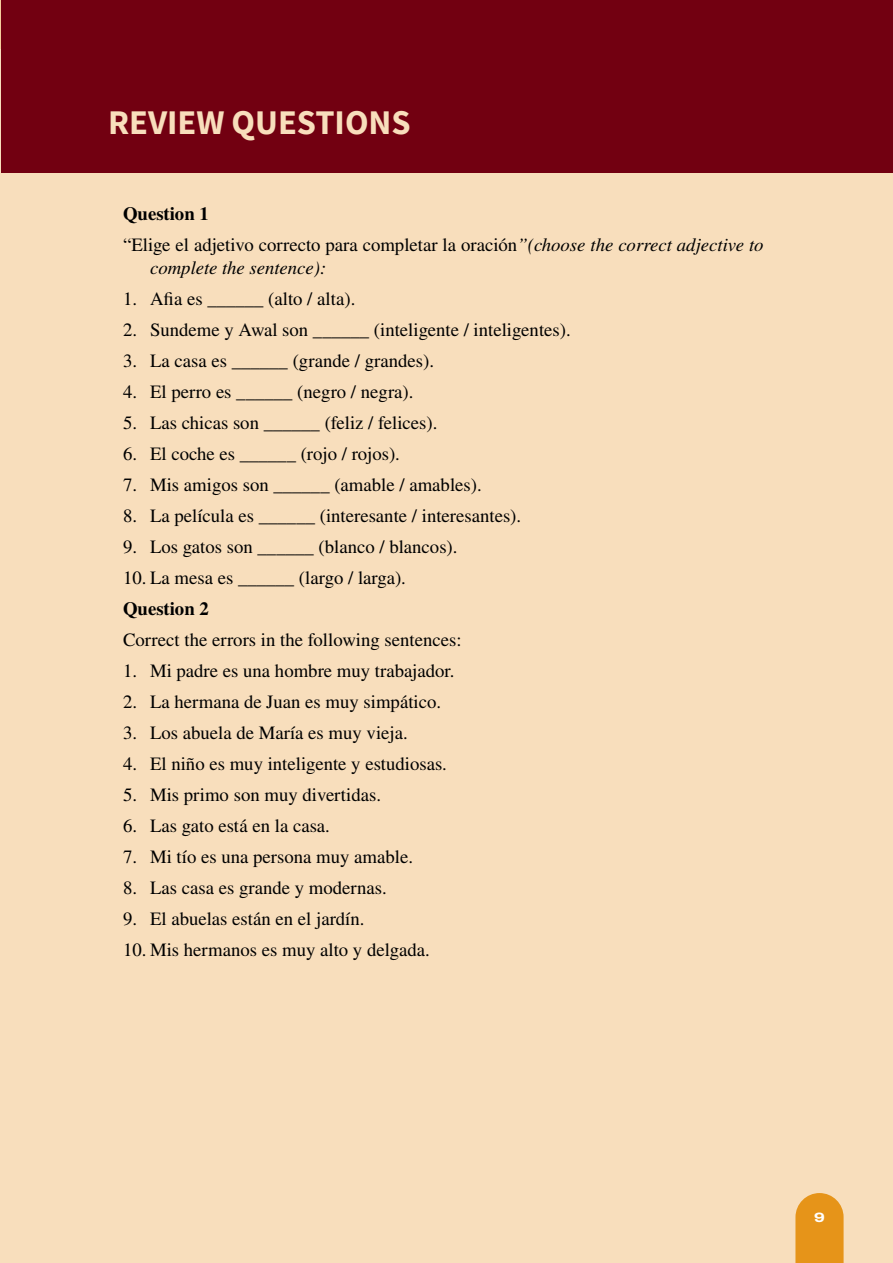
<style>
.page{position:relative;width:893px;height:1263px;background:#f8debc}
.page>*{position:absolute;margin:0;border:0;box-sizing:border-box;transform-origin:0 0}
.t1{font:700 34.5px "Source Sans Pro";color:#f8debc}
.t2{font:18.75px/31px "STIX General";color:#000}
.t3{font:italic 18.75px "STIX General";color:#000}
.t4{font:700 18.75px "STIX General";color:#000}
.t5{font:800 13.5px "Archivo Expanded";color:#fff}
.s1{font-weight:700}
.s2{font-style:italic}
</style>
<div class="page">
<svg style="left:795px;top:1193px;width:49px;height:70px;background:#e79a27"></svg>
<div style="left:2px;top:0;width:891px;height:172px;background:#720011"></div>
<h1 class="t1" style="left:108px;top:99px;width:304px">REVIEW QUESTIONS</h1>
<p class="t2" style="left:123px;top:199px;width:642px"><span class="s1">Question 1<br></span>“Elige el adjetivo correcto para completar la oración<span class="s2">”(choose the correct adjective to</span></p>
<p class="t3" style="left:150px;top:254px;width:178px">complete the sentence):</p>
<p class="t2" style="left:123px;top:284px;width:234px">1. Afia es ______ (alto / alta).</p>
<p class="t2" style="left:123px;top:315px;width:449px">2. Sundeme y Awal son ______ (inteligente / inteligentes).</p>
<p class="t2" style="left:123px;top:346px;width:313px">3. La casa es ______ (grande / grandes).</p>
<p class="t2" style="left:123px;top:377px;width:292px">4. El perro es ______ (negro / negra).</p>
<p class="t2" style="left:123px;top:408px;width:316px">5. Las chicas son ______ (feliz / felices).</p>
<p class="t2" style="left:123px;top:439px;width:278px">6. El coche es ______ (rojo / rojos).</p>
<p class="t2" style="left:123px;top:470px;width:360px">7. Mis amigos son ______ (amable / amables).</p>
<p class="t2" style="left:123px;top:501px;width:400px">8. La película es ______ (interesante / interesantes).</p>
<p class="t2" style="left:123px;top:532px;width:336px">9. Los gatos son ______ (blanco / blancos).</p>
<p class="t2" style="left:123px;top:563px;width:284px">10. La mesa es ______ (largo / larga).</p>
<p class="t4" style="left:123px;top:595px;width:87px">Question 2</p>
<p class="t2" style="left:123px;top:625px;width:340px">Correct the errors in the following sentences:</p>
<p class="t2" style="left:123px;top:656px;width:333px">1. Mi padre es una hombre muy trabajador.</p>
<p class="t2" style="left:123px;top:687px;width:320px">2. La hermana de Juan es muy simpático.</p>
<p class="t2" style="left:123px;top:718px;width:286px">3. Los abuela de María es muy vieja.</p>
<p class="t2" style="left:123px;top:749px;width:325px">4. El niño es muy inteligente y estudiosas.</p>
<p class="t2" style="left:123px;top:780px;width:260px">5. Mis primo son muy divertidas.</p>
<p class="t2" style="left:123px;top:811px;width:208px">6. Las gato está en la casa.</p>
<p class="t2" style="left:123px;top:842px;width:291px">7. Mi tío es una persona muy amable.</p>
<p class="t2" style="left:123px;top:873px;width:265px">8. Las casa es grande y modernas.</p>
<p class="t2" style="left:123px;top:904px;width:243px">9. El abuelas están en el jardín.</p>
<p class="t2" style="left:123px;top:935px;width:308px">10. Mis hermanos es muy alto y delgada.</p>
<p class="t5" style="left:814px;top:1207px;width:12px">9</p>
</div>
